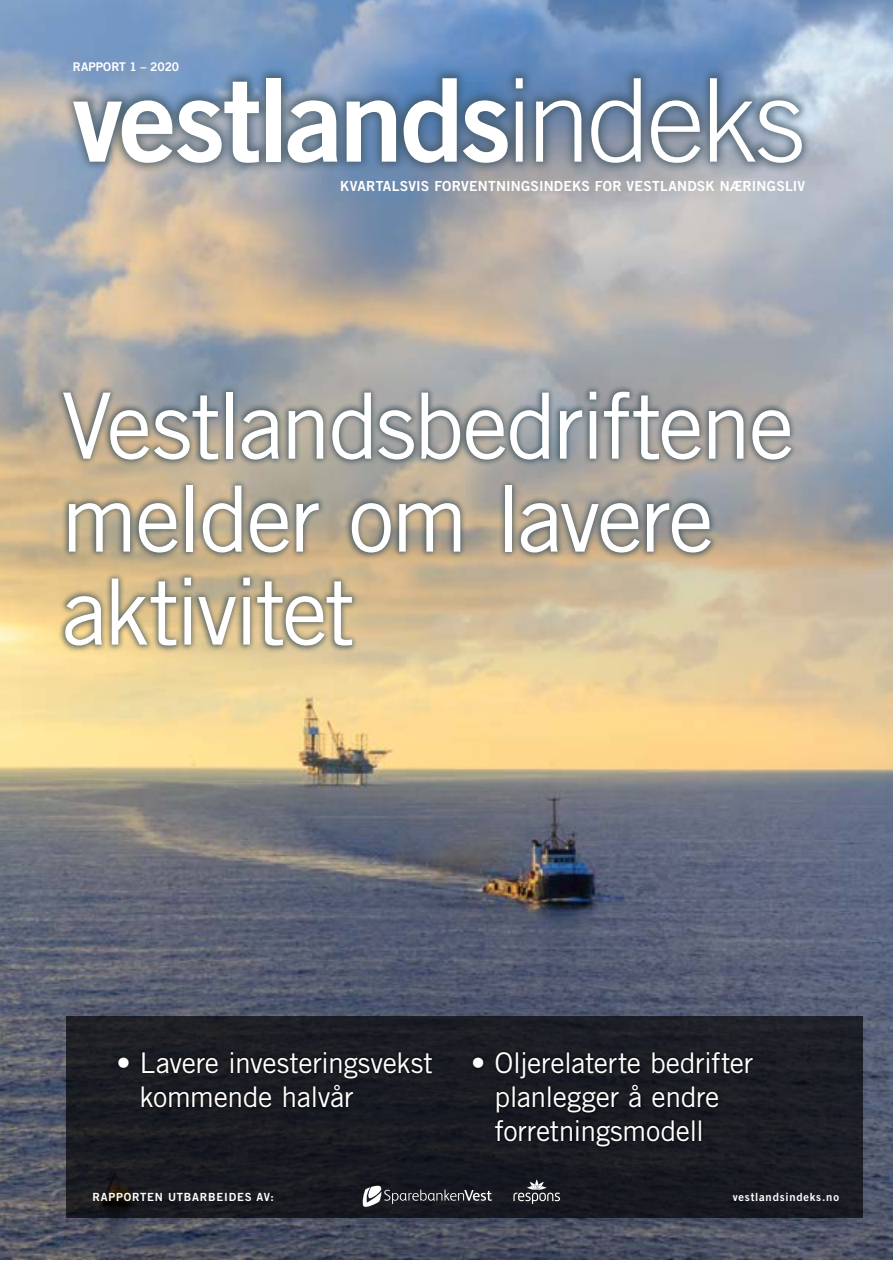
<style>
.page{position:relative;width:893px;height:1263px;background:#fff}
.page>*{position:absolute;margin:0;border:0;box-sizing:border-box;transform-origin:0 0}
.t1{font:115.5px "Trade Gothic Bold Two";letter-spacing:-.035em;color:#fff}
.t2{font:91.5px/93px "Trade Gothic";letter-spacing:-.035em;color:#fff}
.t3{font:28.5px/34.2px "Trade Gothic";letter-spacing:-.015em;color:#fff}
.t4{font:13.8px "Trade Gothic Bold Two";letter-spacing:.015em;color:#fff}
.t5{font:12px "Trade Gothic Bold Two";color:#fff}
.t6{font:11.25px "Trade Gothic Bold Two";letter-spacing:.07em;color:#fff}
.s1{font-family:"Trade Gothic";font-weight:300}
</style>
<div class="page">
<img style="left:0;top:0;width:893px;height:1260px">
<div style="left:67px;top:1016px;width:796px;height:202px;background:#1a1c22"></div>
<svg style="left:513px;top:1179px;width:47px;height:25px"></svg>
<svg style="left:361px;top:1185px;width:131px;height:22px"></svg>
<div style="left:57px;top:386px;width:741px;height:267px;background:#384f5c;opacity:.75"></div>
<div style="left:63px;top:67px;width:749px;height:106px;background:#384f5c;opacity:.7"></div>
<div style="left:116px;top:1049px;width:639px;height:99px;background:#000;opacity:.85"></div>
<p class="t5" style="left:73px;top:59px;width:108px">RAPPORT 1 – 2020</p>
<h1 class="t1" style="left:72px;top:49px;width:736px">vestlands<span class="s1">indeks</span></h1>
<p class="t4" style="left:340px;top:177px;width:467px">KVARTALSVIS FORVENTNINGSINDEKS FOR VESTLANDSK NÆRINGSLIV</p>
<h2 class="t2" style="left:61px;top:378px;width:734px">Vestlandsbedriftene melder om lavere aktivitet</h2>
<p class="t3" style="left:140px;top:1045px;width:295px;text-indent:-23px">• Lavere investeringsvekst kommende halvår</p>
<p class="t3" style="left:494px;top:1045px;width:260px;text-indent:-23px">• Oljerelaterte bedrifter planlegger å endre forretningsmodell</p>
<p class="t6" style="left:93px;top:1190px;width:183px">RAPPORTEN UTBARBEIDES AV:</p>
<p class="t6" style="left:733px;top:1189px;width:108px">vestlandsindeks.no</p>
</div>
